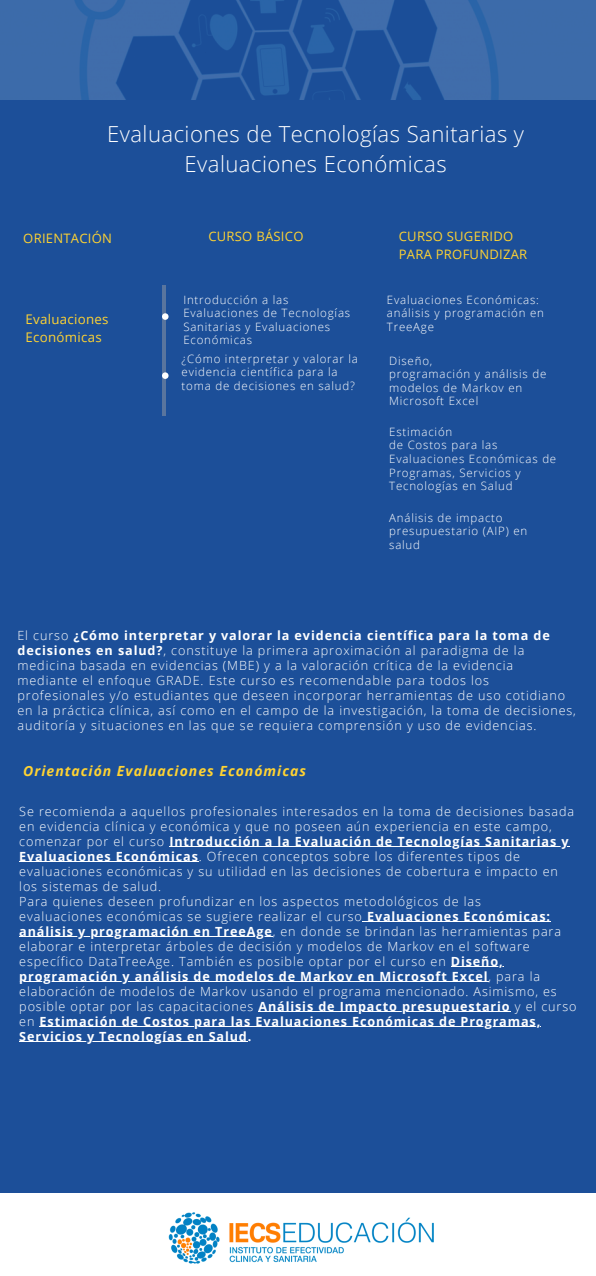
<style>
.page{position:relative;width:596px;height:1276px;background:#1c4f99}
.page>*{position:absolute;margin:0;border:0;box-sizing:border-box;transform-origin:0 0}
.t1{font:300 22.1px/30.6px "Open Sans";letter-spacing:.02em;color:#fff;text-align:center}
.t2{font:italic 700 14px "Open Sans";letter-spacing:.07em;color:#ffd332}
.t3{font:13.3px/18.5px "Open Sans";letter-spacing:.02em;color:#ffd332}
.t4{font:13px/18.1px "Open Sans";letter-spacing:.02em;color:#ffd332}
.t5{font:300 12.6px/15px "Open Sans";letter-spacing:.07em;color:#fff}
.t6{font:300 11.5px/13.5px "Open Sans";letter-spacing:.07em;color:#fff}
.s1{font-weight:700}
</style>
<div class="page">
<div style="left:0;top:1194px;width:596px;height:82px;background:#fff"></div>
<img style="left:168px;top:1212px;width:266px;height:52px">
<img style="left:0;top:0;width:596px;height:99px">
<hr style="left:162px;top:285px;width:4px;height:131px;background:#59759e">
<svg style="left:162px;top:313px;width:6px;height:7px"></svg>
<svg style="left:162px;top:372px;width:6px;height:7px"></svg>
<hr style="left:169px;top:846px;width:134px;height:1px;background:#fff">
<hr style="left:303px;top:846px;width:254px;height:1px;background:#fff">
<hr style="left:19px;top:861px;width:180px;height:1px;background:#fff">
<hr style="left:367px;top:921px;width:184px;height:1px;background:#fff">
<hr style="left:19px;top:936px;width:254px;height:1px;background:#fff">
<hr style="left:450px;top:966px;width:53px;height:1px;background:#fff">
<hr style="left:19px;top:981px;width:469px;height:1px;background:#fff">
<hr style="left:258px;top:1011px;width:252px;height:1px;background:#fff">
<hr style="left:40px;top:1026px;width:501px;height:1px;background:#fff">
<hr style="left:19px;top:1041px;width:229px;height:1px;background:#fff">
<p class="t1" style="left:107px;top:118px;width:418px">Evaluaciones de Tecnologías Sanitarias y<br>Evaluaciones Económicas</p>
<p class="t4" style="left:23px;top:229px;width:90px">ORIENTACIÓN</p>
<p class="t4" style="left:208px;top:227px;width:97px">CURSO BÁSICO</p>
<p class="t3" style="left:26px;top:309px;width:84px">Evaluaciones<br>Económicas</p>
<p class="t6" style="left:183px;top:292px;width:168px">Introducción a las<br>Evaluaciones de Tecnologías<br>Sanitarias y Evaluaciones<br>Económicas</p>
<p class="t6" style="left:182px;top:351px;width:178px">¿Cómo interpretar y valorar la evidencia científica para la toma de decisiones en salud?</p>
<p class="t4" style="left:398px;top:227px;width:130px">CURSO SUGERIDO<br>PARA PROFUNDIZAR</p>
<p class="t6" style="left:387px;top:292px;width:158px">Evaluaciones Económicas: análisis y programación en<br>TreeAge</p>
<p class="t6" style="left:389px;top:354px;width:45px">Diseño,</p>
<p class="t6" style="left:389px;top:367px;width:159px">programación y análisis de modelos de Markov en<br>Microsoft Excel</p>
<p class="t6" style="left:389px;top:425px;width:65px">Estimación</p>
<p class="t6" style="left:389px;top:438px;width:168px">de Costos para las<br>Evaluaciones Económicas de<br>Programas, Servicios y<br>Tecnologías en Salud</p>
<p class="t6" style="left:389px;top:511px;width:139px">Análisis de impacto presupuestario (AIP) en salud</p>
<p class="t5" style="left:17px;top:628px;width:560px">El curso <span class="s1">¿Cómo interpretar y valorar la evidencia científica para la toma de decisiones en salud?</span>, constituye la primera aproximación al paradigma de la medicina basada en evidencias (MBE) y a la valoración crítica de la evidencia mediante el enfoque GRADE. Este curso es recomendable para todos los profesionales y/o estudiantes que deseen incorporar herramientas de uso cotidiano en la práctica clínica, así como en el campo de la investigación, la toma de decisiones, auditoría y situaciones en las que se requiera comprensión y uso de evidencias.</p>
<p class="t2" style="left:23px;top:761px;width:284px">Orientación Evaluaciones Económicas</p>
<p class="t5" style="left:19px;top:803px;width:556px">Se recomienda a aquellos profesionales interesados en la toma de decisiones basada en evidencia clínica y económica y que no poseen aún experiencia en este campo, comenzar por el curso <span class="s1">Introducción a la Evaluación de Tecnologías Sanitarias y Evaluaciones Económicas</span>. Ofrecen conceptos sobre los diferentes tipos de evaluaciones económicas y su utilidad en las decisiones de cobertura e impacto en los sistemas de salud.</p>
<p class="t5" style="left:19px;top:893px;width:463px">Para quienes deseen profundizar en los aspectos metodológicos de las</p>
<p class="t5" style="left:19px;top:908px;width:558px">evaluaciones económicas se sugiere realizar el curso <span class="s1">Evaluaciones Económicas: análisis y programación en TreeAge</span>, en donde se brindan las herramientas para elaborar e interpretar árboles de decisión y modelos de Markov en el software específico DataTreeAge. También es posible optar por el curso en <span class="s1">Diseño, programación y análisis de modelos de Markov en Microsoft Excel</span>, para la elaboración de modelos de Markov usando el programa mencionado. Asimismo, es posible optar por las capacitaciones <span class="s1">Análisis de Impacto presupuestario</span> y el curso en <span class="s1">Estimación de Costos para las Evaluaciones Económicas de Programas, Servicios y Tecnologías en Salud.</span></p>
</div>
